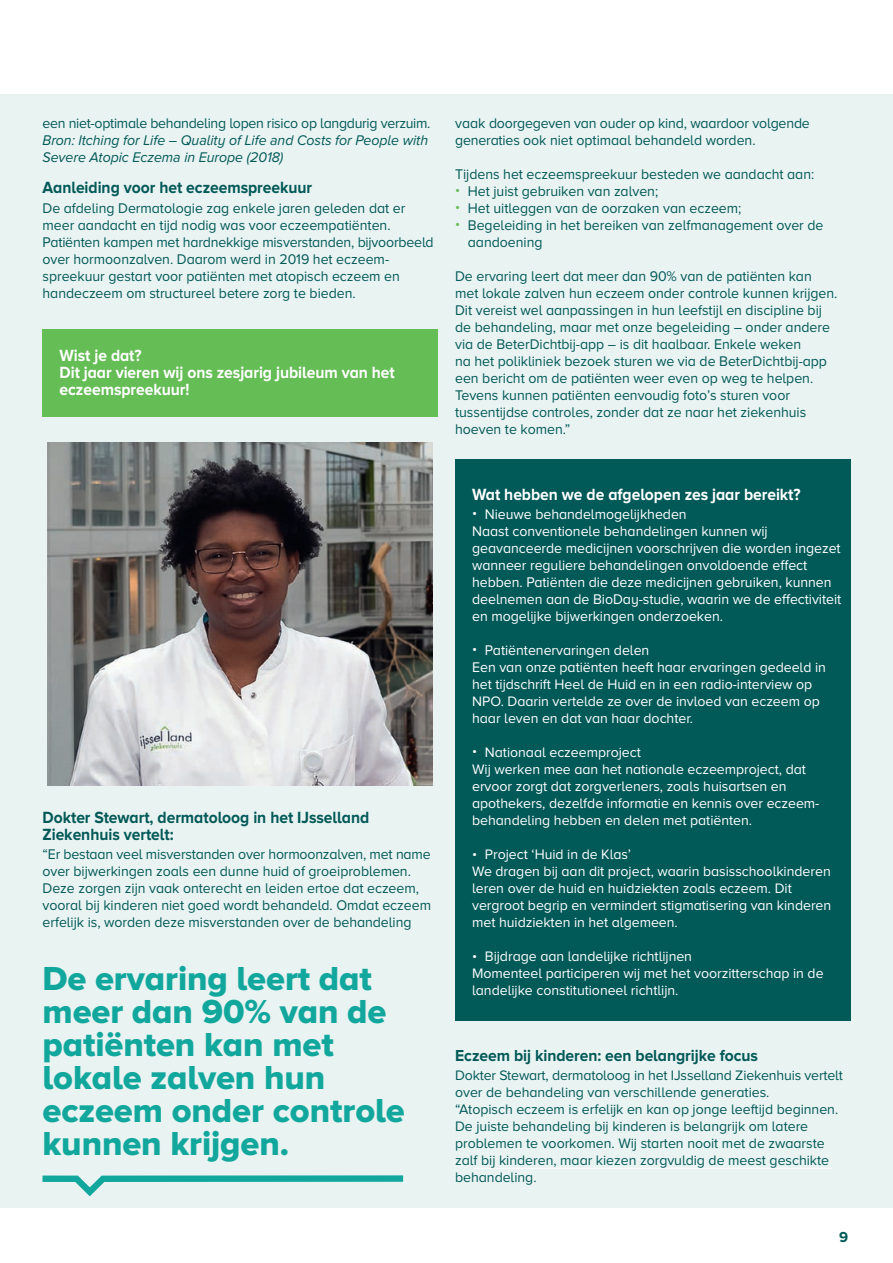
<style>
.page{position:relative;width:893px;height:1263px;background:#fff}
.page>*{position:absolute;margin:0;border:0;box-sizing:border-box;transform-origin:0 0}
.t1{font:34.5px/33px "Proxima Nova A Extrabld";letter-spacing:-.005em;color:#12a79d}
.t2{font:700 16.8px/17px "Proxima Nova A";letter-spacing:-.005em;color:#fff;scale:.93 1}
.t3{font:700 16.8px/17px "Proxima Nova A";letter-spacing:-.005em;color:#015958;scale:.93 1}
.t4{font:700 16.5px "Proxima Nova A";letter-spacing:-.005em;color:#015958;scale:.95 1}
.t5{font:700 15px "Proxima Nova A";color:#015958}
.t6{font:14.55px/17px "Proxima Nova A";letter-spacing:-.005em;color:#015958}
.t7{font:14.55px/17px "Proxima Nova A";letter-spacing:-.005em;color:#fff}
.t8{font:italic 14.55px/17px "Proxima Nova A";letter-spacing:-.005em;color:#015958}
.t9{font:14.25px/17px "Proxima Nova A";letter-spacing:-.005em;color:#fff}
.t10{font:14.25px/17px "Proxima Nova A";letter-spacing:-.005em;color:#015958}
.s1{color:#65bd55}
.s2{font-size:14.25px}
</style>
<div class="page">
<div style="left:0;top:94px;width:893px;height:1114px;background:#e9f3f2"></div>
<div style="left:43px;top:329px;width:395px;height:88px;background:#65bd55"></div>
<hr style="left:473px;top:1168px;width:359px;height:1px;background:#fff">
<img style="left:48px;top:442px;width:385px;height:343px">
<svg style="left:42px;top:1175px;width:362px;height:22px"></svg>
<div style="left:455px;top:459px;width:395px;height:561px;background:#015958"></div>
<p class="t6" style="left:43px;top:114px;width:389px">een niet-optimale behandeling lopen risico op langdurig verzuim.</p>
<p class="t8" style="left:43px;top:131px;width:387px">Bron: Itching for Life – Quality of Life and Costs for People with<br>Severe Atopic Eczema in Europe (2018)</p>
<p class="t3" style="left:43px;top:179px;width:292px">Aanleiding voor het eczeemspreekuur</p>
<p class="t6" style="left:43px;top:199px;width:393px">De afdeling Dermatologie zag enkele jaren geleden dat er meer aandacht en tijd nodig was voor eczeempatiënten.<br>Patiënten kampen met hardnekkige misverstanden, bijvoorbeeld over hormoonzalven. Daarom werd in 2019 het eczeem&shy;spreekuur gestart voor patiënten met atopisch eczeem en handeczeem om structureel betere zorg te bieden.</p>
<p class="t2" style="left:60px;top:347px;width:362px">Wist je dat?<br>Dit jaar vieren wij ons zesjarig jubileum van het eczeemspreekuur!</p>
<p class="t3" style="left:43px;top:808px;width:353px">Dokter Stewart, dermatoloog in het IJsselland<br>Ziekenhuis vertelt:</p>
<p class="t6" style="left:43px;top:845px;width:390px">“Er bestaan veel misverstanden over hormoonzalven, met name over bijwerkingen zoals een dunne huid of groeiproblemen.<br>Deze zorgen zijn vaak onterecht en leiden ertoe dat eczeem, vooral bij kinderen niet goed wordt behandeld. Omdat eczeem erfelijk is, worden deze misverstanden over de behandeling</p>
<h1 class="t1" style="left:43px;top:961px;width:364px">De ervaring leert dat meer dan 90% van de patiënten kan met lokale zalven hun eczeem onder controle kunnen krijgen.</h1>
<p class="t6" style="left:455px;top:114px;width:356px">vaak doorgegeven van ouder op kind, waardoor volgende generaties ook niet optimaal behandeld worden.</p>
<p class="t6" style="left:455px;top:165px;width:361px">Tijdens het eczeemspreekuur besteden we aandacht aan:</p>
<p class="t6" style="left:455px;top:182px;width:205px"><span class="s1">•</span> Het juist gebruiken van zalven;</p>
<p class="t6" style="left:455px;top:199px;width:288px"><span class="s1">•</span> Het uitleggen van de oorzaken van eczeem;</p>
<p class="t6" style="left:468px;top:216px;width:357px;text-indent:-13px"><span class="s1">•</span> Begeleiding in het bereiken van zelfmanagement over de aandoening</p>
<p class="t6" style="left:455px;top:267px;width:384px">De ervaring leert dat meer dan 90% van de patiënten kan met lokale zalven hun eczeem onder controle kunnen krijgen.<br>Dit vereist wel aanpassingen in hun leefstijl en discipline bij de behandeling, maar met onze begeleiding – onder andere via de BeterDichtbij-app – is dit haalbaar. Enkele weken<br>na het polikliniek bezoek sturen we via de BeterDichtbij-app een bericht om de patiënten weer even op weg te helpen.<br>Tevens kunnen patiënten eenvoudig foto’s sturen voor tussentijdse controles, zonder dat ze naar het ziekenhuis hoeven te komen.”</p>
<p class="t2" style="left:472px;top:485px;width:355px">Wat hebben we de afgelopen zes jaar bereikt?</p>
<p class="t7" style="left:472px;top:505px;width:371px">• Nieuwe behandelmogelijkheden<br>Naast conventionele behandelingen kunnen wij geavanceerde medicijnen voorschrijven die worden ingezet wanneer reguliere behandelingen onvoldoende effect hebben. Patiënten die deze medicijnen gebruiken, kunnen deelnemen aan de BioDay-studie, waarin we de effectiviteit en mogelijke bijwerkingen onderzoeken.</p>
<p class="t7" style="left:472px;top:641px;width:355px">• Patiëntenervaringen delen<br>Een van onze patiënten heeft haar <span class="s2">ervaringen gedeeld in</span></p>
<p class="t9" style="left:472px;top:675px;width:349px">het tijdschrift Heel de Huid en in een radio-interview op<br>NPO. Daarin vertelde ze over de invloed van eczeem op haar leven en dat van haar dochter.</p>
<p class="t9" style="left:472px;top:743px;width:349px">• Nationaal eczeemproject<br>Wij werken mee aan het nationale eczeemproject, dat ervoor zorgt dat zorgverleners, zoals huisartsen en apothekers, dezelfde informatie en kennis over eczeem&shy;behandeling hebben en delen met patiënten.</p>
<p class="t9" style="left:472px;top:846px;width:361px">• Project ‘Huid in de Klas’<br>We dragen bij aan dit project, waarin basisschoolkinderen leren over de huid en huidziekten zoals eczeem. Dit vergroot begrip en vermindert stigmatisering van kinderen met huidziekten in het algemeen.</p>
<p class="t9" style="left:472px;top:948px;width:353px">• Bijdrage aan landelijke richtlijnen<br>Momenteel participeren wij met het voorzitterschap in de landelijke constitutioneel richtlijn.</p>
<p class="t4" style="left:455px;top:1046px;width:320px">Eczeem bij kinderen: een belangrijke focus</p>
<p class="t10" style="left:455px;top:1067px;width:389px">Dokter Stewart, dermatoloog in het IJsselland Ziekenhuis vertelt over de behandeling van verschillende generaties.<br>“Atopisch eczeem is erfelijk en kan op jonge leeftijd beginnen.<br>De juiste behandeling bij kinderen is belangrijk om latere problemen te voorkomen. Wij starten nooit met de zwaarste zalf bij kinderen, maar kiezen zorgvuldig de meest geschikte behandeling.</p>
<p class="t5" style="left:839px;top:1228px;width:11px">9</p>
</div>
